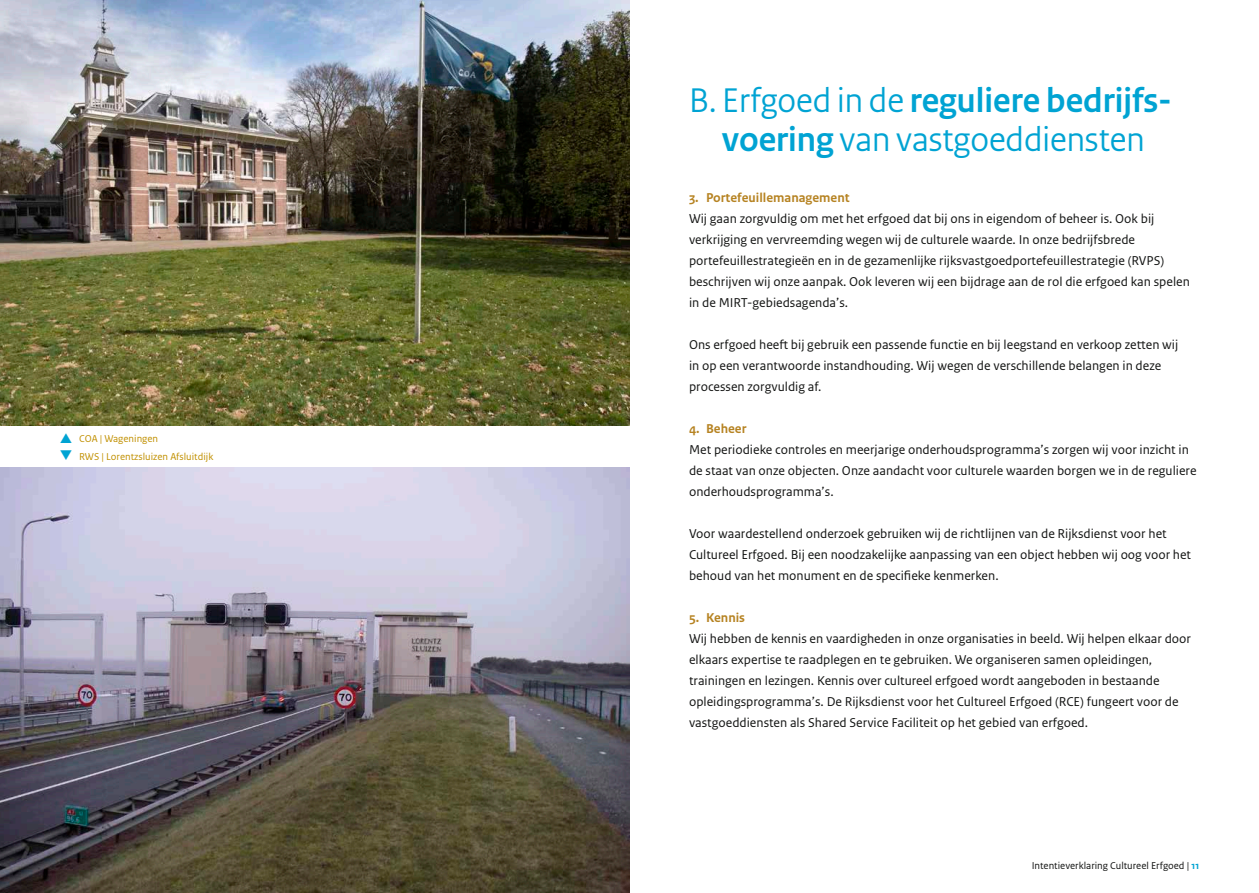
<style>
.page{position:relative;width:1259px;height:893px;background:#fff}
.page>*{position:absolute;margin:0;border:0;box-sizing:border-box;transform-origin:0 0}
.t1{font:36px/39px "Rijksoverheid Sans Heading";color:#00a3d3;text-align:center}
.t2{font:13.5px/21px "Rijksoverheid Sans Text";color:#131413}
.t3{font:700 13.5px "Rijksoverheid Sans Text";color:#b68322}
.t4{font:10.5px "Rijksoverheid Sans Text";color:#c19000}
.t5{font:10.5px "Rijksoverheid Sans Text";color:#131413}
.s1{color:#00a3d3}
.s2{font-weight:700}
.s3{font-weight:700;color:#00a3d3}
</style>
<div class="page">
<img style="left:0;top:0;width:629px;height:425px">
<img style="left:0;top:468px;width:629px;height:425px">
<p class="t4" style="left:79px;top:433px;width:80px">COA | Wageningen</p>
<p class="t4" style="left:60px;top:451px;width:155px"><span class="s1">❑</span> RWS | Lorentzsluizen Afsluitdijk</p>
<h1 class="t1" style="left:689px;top:81px;width:484px">B. Erfgoed in de <span class="s2">reguliere bedrijfs&shy;voering</span> van vastgoeddiensten</h1>
<p class="t3" style="left:689px;top:190px;width:162px">3. Portefeuillemanagement</p>
<p class="t2" style="left:689px;top:209px;width:502px">Wij gaan zorgvuldig om met het erfgoed dat bij ons in eigendom of beheer is. Ook bij verkrijging en vervreemding wegen wij de culturele waarde. In onze bedrijfsbrede portefeuillestrategieën en in de gezamenlijke rijksvastgoedportefeuillestrategie (RVPS) beschrijven wij onze aanpak. Ook leveren wij een bijdrage aan de rol die erfgoed kan spelen in de MIRT-gebiedsagenda’s.</p>
<p class="t2" style="left:689px;top:335px;width:491px">Ons erfgoed heeft bij gebruik een passende functie en bij leegstand en verkoop zetten wij in op een verantwoorde instandhouding. Wij wegen de verschillende belangen in deze processen zorgvuldig af.</p>
<p class="t3" style="left:689px;top:421px;width:59px">4. Beheer</p>
<p class="t2" style="left:689px;top:440px;width:509px">Met periodieke controles en meerjarige onderhoudsprogramma’s zorgen wij voor inzicht in de staat van onze objecten. Onze aandacht voor culturele waarden borgen we in de reguliere onderhoudsprogramma’s.</p>
<p class="t2" style="left:689px;top:524px;width:503px">Voor waardestellend onderzoek gebruiken wij de richtlijnen van de Rijksdienst voor het<br>Cultureel Erfgoed. Bij een noodzakelijke aanpassing van een object hebben wij oog voor het behoud van het monument en de specifieke kenmerken.</p>
<p class="t3" style="left:689px;top:610px;width:58px">5. Kennis</p>
<p class="t2" style="left:689px;top:629px;width:503px">Wij hebben de kennis en vaardigheden in onze organisaties in beeld. Wij helpen elkaar door elkaars expertise te raadplegen en te gebruiken. We organiseren samen opleidingen, trainingen en lezingen. Kennis over cultureel erfgoed wordt aangeboden in bestaande opleidingsprogramma’s. De Rijksdienst voor het Cultureel Erfgoed (RCE) fungeert voor de vastgoeddiensten als Shared Service Faciliteit op het gebied van erfgoed.</p>
<p class="t5" style="left:1031px;top:860px;width:169px">Intentieverklaring Cultureel Erfgoed | <span class="s3">11</span></p>
</div>
